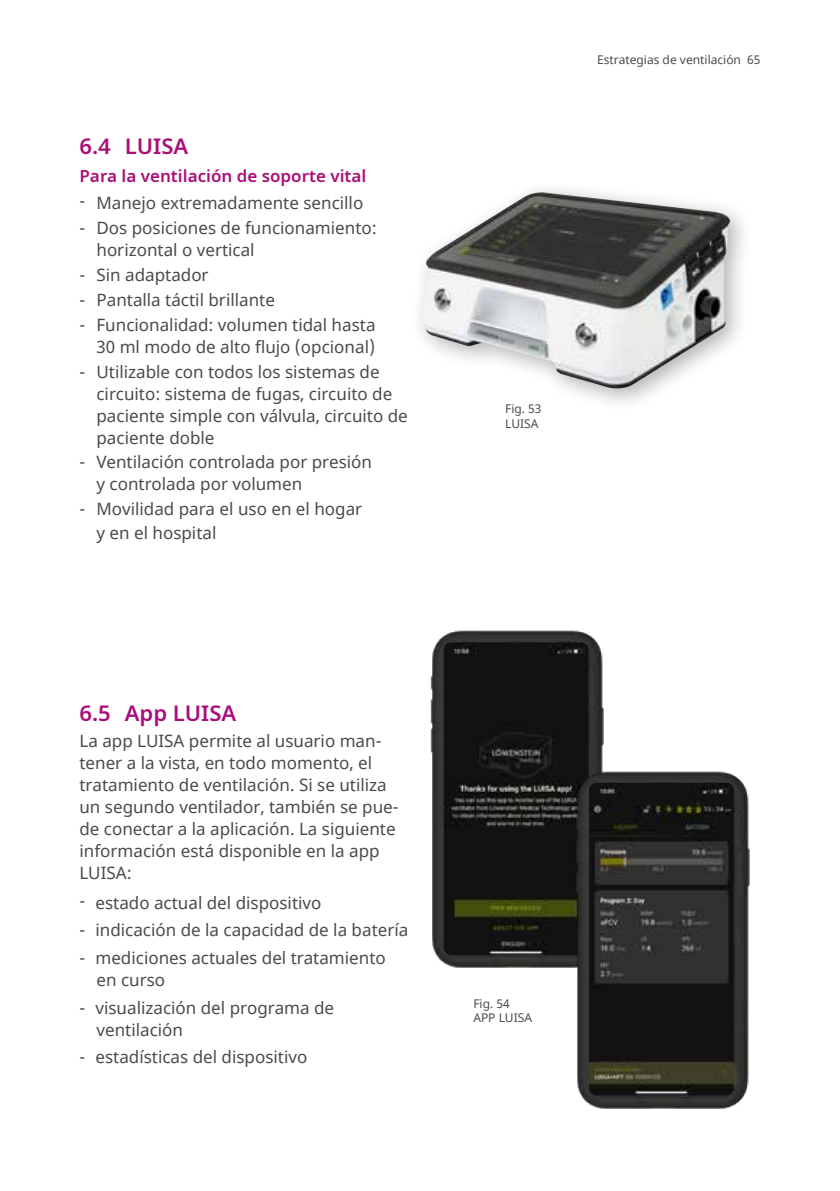
<style>
.page{position:relative;width:840px;height:1191px;background:#fff}
.page>*{position:absolute;margin:0;border:0;box-sizing:border-box;transform-origin:0 0}
.t1{font:600 22px "Noto Sans";color:#aa0e79}
.t2{font:17px/22px "Noto Sans";color:#4a4a49}
.t3{font:600 17px "Noto Sans";color:#aa0e79}
.t4{font:12px/14.4px "Noto Sans";color:#4a4a49}
</style>
<div class="page">
<div style="left:410px;top:186px;width:343px;height:227px;background:#000;opacity:.3"></div>
<img style="left:421px;top:192px;width:308px;height:198px">
<img style="left:430px;top:630px;width:174px;height:338px">
<img style="left:443px;top:642px;width:145px;height:313px">
<img style="left:568px;top:761px;width:182px;height:348px">
<img style="left:588px;top:783px;width:145px;height:312px">
<p class="t1" style="left:79px;top:130px;width:110px">6.4 LUISA</p>
<p class="t3" style="left:79px;top:163px;width:288px">Para la ventilación de soporte vital</p>
<p class="t2" style="left:79px;top:193px;width:285px">- Manejo extremadamente sencillo</p>
<p class="t2" style="left:96px;top:218px;width:282px;text-indent:-17px">- Dos posiciones de funcionamiento: horizontal o vertical</p>
<p class="t2" style="left:79px;top:264px;width:131px">- Sin adaptador</p>
<p class="t2" style="left:79px;top:289px;width:197px">- Pantalla táctil brillante</p>
<p class="t2" style="left:79px;top:314px;width:297px;text-align:right">- Funcionalidad: volumen tidal hasta<br>30 ml modo de alto flujo (opcional)</p>
<p class="t2" style="left:96px;top:361px;width:313px;text-indent:-17px">- Utilizable con todos los sistemas de circuito: sistema de fugas, circuito de paciente simple con válvula, circuito de paciente doble</p>
<p class="t2" style="left:96px;top:452px;width:277px;text-indent:-17px">- Ventilación controlada por presión y controlada por volumen</p>
<p class="t2" style="left:96px;top:498px;width:267px;line-height:24px;text-indent:-17px">- Movilidad para el uso en el hogar y en el hospital</p>
<p class="t1" style="left:79px;top:697px;width:158px">6.5 App LUISA</p>
<p class="t2" style="left:79px;top:730px;width:320px">La app LUISA permite al usuario man&shy;tener a la vista, en todo momento, el tratamiento de ventilación. Si se utiliza un segundo ventilador, también se pue&shy;de conectar a la aplicación. La siguiente información está disponible en la app LUISA:</p>
<p class="t2" style="left:79px;top:892px;width:243px">- estado actual del dispositivo</p>
<p class="t2" style="left:79px;top:919px;width:330px">- indicación de la capacidad de la batería</p>
<p class="t2" style="left:96px;top:947px;width:291px;text-indent:-17px">- mediciones actuales del tratamiento en curso</p>
<p class="t2" style="left:96px;top:997px;width:239px;text-indent:-17px">- visualización del programa de ventilación</p>
<p class="t2" style="left:79px;top:1046px;width:229px">- estadísticas del dispositivo</p>
<p class="t4" style="left:596px;top:53px;width:165px">Estrategias de ventilación 65</p>
<p class="t4" style="left:505px;top:402px;width:38px">Fig. 53<br>LUISA</p>
<p class="t4" style="left:473px;top:996px;width:60px">Fig. 54<br>APP LUISA</p>
</div>
